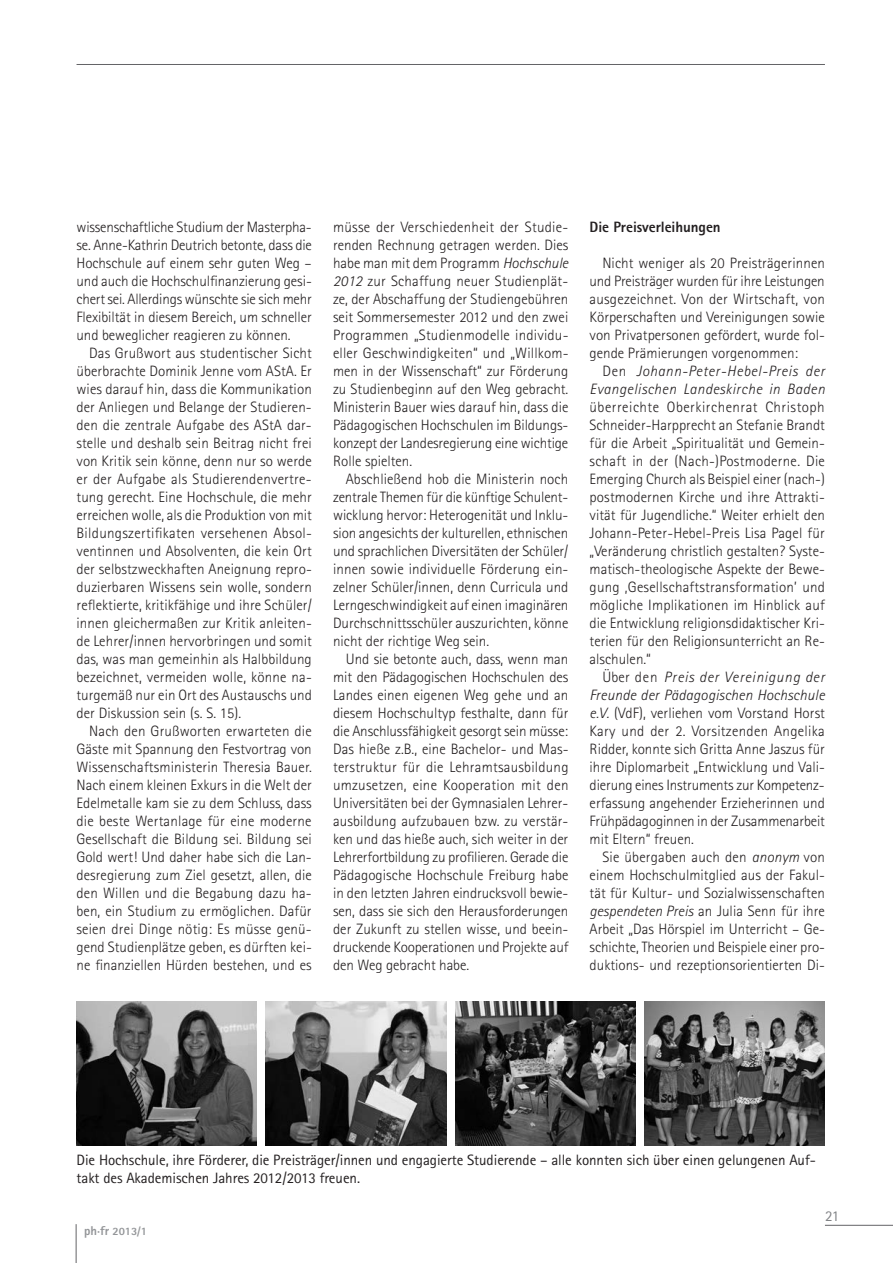
<style>
.page{position:relative;width:893px;height:1263px;background:#fff}
.page>*{position:absolute;margin:0;border:0;box-sizing:border-box;transform-origin:0 0}
.t1{font:300 15px/18px "Rotis Sans Serif";color:#231f20;text-align:justify}
.t2{font:15px/18px "Rotis Sans Serif";letter-spacing:-.005em;color:#231f20}
.t3{font:italic 300 15px/18px "Rotis Sans Serif";letter-spacing:.03em;color:#231f20;text-align:right}
.t4{font:800 15px "Rotis Sans Serif";letter-spacing:-.005em;color:#231f20}
.t5{font:15px "Rotis Sans Serif";color:#808285}
.t6{font:800 11.25px "Rotis Sans Serif";color:#939598}
.s1{font-style:italic}
.s2{font-style:normal}
.s3{font-size:12.75px}
</style>
<div class="page">
<hr style="left:825px;top:1225px;width:68px;height:1px;background:#636366">
<hr style="left:76px;top:1224px;width:1px;height:39px;background:#636366">
<hr style="left:77px;top:64px;width:748px;height:1px;background:#636366">
<img style="left:77px;top:1001px;width:180px;height:144px">
<img style="left:266px;top:1001px;width:180px;height:144px">
<img style="left:455px;top:1001px;width:181px;height:144px">
<img style="left:645px;top:1001px;width:180px;height:144px">
<p class="t1" style="left:77px;top:218px;width:237px">wissenschaftliche Studium der Masterpha&shy;se. Anne-Kathrin Deutrich betonte, dass die Hochschule auf einem sehr guten Weg – und auch die Hochschulfinanzierung gesi&shy;chert sei. Allerdings wünschte sie sich mehr Flexibiltät in diesem Bereich, um schneller und beweglicher reagieren zu können.</p>
<p class="t1" style="left:77px;top:344px;width:237px;text-indent:13px">Das Grußwort aus studentischer Sicht überbrachte Dominik Jenne vom AStA. Er wies darauf hin, dass die Kommunikation der Anliegen und Belange der Studieren&shy;den die zentrale Aufgabe des AStA dar&shy;stelle und deshalb sein Beitrag nicht frei von Kritik sein könne, denn nur so werde er der Aufgabe als Studierendenvertre&shy;tung gerecht. Eine Hochschule, die mehr erreichen wolle, als die Produktion von mit Bildungszertifikaten versehenen Absol&shy;ventinnen und Absolventen, die kein Ort der selbstzweckhaften Aneignung repro&shy;duzierbaren Wissens sein wolle, sondern reflektierte, kritikfähige und ihre Schüler/ innen gleichermaßen zur Kritik anleiten&shy;de Lehrer/innen hervorbringen und somit das, was man gemeinhin als Halbbildung bezeichnet, vermeiden wolle, könne na&shy;turgemäß nur ein Ort des Austauschs und der Diskussion sein (s. S. 15).</p>
<p class="t1" style="left:77px;top:722px;width:237px;text-indent:13px">Nach den Grußworten erwarteten die Gäste mit Spannung den Festvortrag von Wissenschaftsministerin Theresia Bauer.<br>Nach einem kleinen Exkurs in die Welt der Edelmetalle kam sie zu dem Schluss, dass die beste Wertanlage für eine moderne Gesellschaft die Bildung sei. Bildung sei Gold wert! Und daher habe sich die Lan&shy;desregierung zum Ziel gesetzt, allen, die den Willen und die Begabung dazu ha&shy;ben, ein Studium zu ermöglichen. Dafür seien drei Dinge nötig: Es müsse genü&shy;gend Studienplätze geben, es dürften kei&shy;ne finanziellen Hürden bestehen, und es</p>
<p class="t1" style="left:333px;top:218px;width:237px">müsse der Verschiedenheit der Studie&shy;renden Rechnung getragen werden. Dies habe man mit dem Programm <span class="s1">Hochschule 2012</span> zur Schaffung neuer Studienplät&shy;ze, der Abschaffung der Studiengebühren seit Sommersemester 2012 und den zwei Programmen „Studienmodelle individu&shy;eller Geschwindigkeiten“ und „Willkom&shy;men in der Wissenschaft“ zur Förderung zu Studienbeginn auf den Weg gebracht.<br>Ministerin Bauer wies darauf hin, dass die Pädagogischen Hochschulen im Bildungs&shy;konzept der Landesregierung eine wichtige Rolle spielten.</p>
<p class="t1" style="left:333px;top:470px;width:237px;text-indent:13px">Abschließend hob die Ministerin noch zentrale Themen für die künftige Schulent&shy;wicklung hervor: Heterogenität und Inklu&shy;sion angesichts der kulturellen, ethnischen und sprachlichen Diversitäten der Schüler/ innen sowie individuelle Förderung ein&shy;zelner Schüler/innen, denn Curricula und Lerngeschwindigkeit auf einen imaginären Durchschnittsschüler auszurichten, könne nicht der richtige Weg sein.</p>
<p class="t1" style="left:333px;top:650px;width:237px;text-indent:13px">Und sie betonte auch, dass, wenn man mit den Pädagogischen Hochschulen des Landes einen eigenen Weg gehe und an diesem Hochschultyp festhalte, dann für die Anschlussfähigkeit gesorgt sein müsse:<br>Das hieße z.B., eine Bachelor- und Mas&shy;terstruktur für die Lehramtsausbildung umzusetzen, eine Kooperation mit den Universitäten bei der Gymnasialen Lehrer&shy;ausbildung aufzubauen bzw. zu verstär&shy;ken und das hieße auch, sich weiter in der Lehrerfortbildung zu profilieren. Gerade die Pädagogische Hochschule Freiburg habe in den letzten Jahren eindrucksvoll bewie&shy;sen, dass sie sich den Herausforderungen der Zukunft zu stellen wisse, und beein&shy;druckende Kooperationen und Projekte auf den Weg gebracht habe.</p>
<p class="t4" style="left:590px;top:218px;width:133px">Die Preisverleihungen</p>
<p class="t1" style="left:590px;top:254px;width:237px;text-indent:13px">Nicht weniger als 20 Preisträgerinnen und Preisträger wurden für ihre Leistungen ausgezeichnet. Von der Wirtschaft, von Körperschaften und Vereinigungen sowie von Privatpersonen gefördert, wurde fol&shy;gende Prämierungen vorgenommen:</p>
<p class="t3" style="left:590px;top:362px;width:237px"><span class="s2">Den</span> Johann-Peter-Hebel-Preis der<br>Evangelischen Landeskirche in Baden</p>
<p class="t1" style="left:590px;top:398px;width:237px">überreichte Oberkirchenrat Christoph Schneider-Harpprecht an Stefanie Brandt für die Arbeit „Spiritualität und Gemein&shy;schaft in der (Nach-)Postmoderne. Die Emerging Church als Beispiel einer (nach-) postmodernen Kirche und ihre Attrakti&shy;vität für Jugendliche.“ Weiter erhielt den Johann-Peter-Hebel-Preis Lisa Pagel für „Veränderung christlich gestalten? Syste&shy;matisch-theologische Aspekte der Bewe&shy;gung ‚Gesellschaftstransformation’ und mögliche Implikationen im Hinblick auf die Entwicklung religionsdidaktischer Kri&shy;terien für den Religionsunterricht an Re&shy;alschulen.“</p>
<p class="t1" style="left:590px;top:668px;width:237px;text-align:left;text-indent:13px">Über den <span class="s1">Preis der Vereinigung der Freunde der Pädagogischen Hochschule e.V.</span> (VdF), verliehen vom Vorstand Horst Kary und der 2. Vorsitzenden Angelika Ridder, konnte sich Gritta Anne Jaszus für ihre Diplomarbeit „Entwicklung und Vali&shy;dierung eines Instruments zur Kompetenz&shy;erfassung angehender Erzieherinnen und Frühpädagoginnen in der Zusammenarbeit mit Eltern“ freuen.</p>
<p class="t1" style="left:590px;top:848px;width:237px;text-indent:13px">Sie übergaben auch den <span class="s1">anonym</span> von einem Hochschulmitglied aus der Fakul&shy;tät für Kultur- und Sozialwissenschaften <span class="s1">gespendeten Preis</span> an Julia Senn für ihre Arbeit „Das Hörspiel im Unterricht – Ge&shy;schichte, Theorien und Beispiele einer pro&shy;duktions- und rezeptionsorientierten Di-</p>
<p class="t2" style="left:77px;top:1151px;width:741px">Die Hochschule, ihre Förderer, die Preisträger/innen und engagierte Studierende – alle konnten sich über einen gelungenen Auf&shy;takt des Akademischen Jahres 2012/2013 freuen.</p>
<p class="t6" style="left:84px;top:1224px;width:64px"><span class="s3">ph·fr</span> 2013/1</p>
<p class="t5" style="left:825px;top:1207px;width:16px">21</p>
</div>
